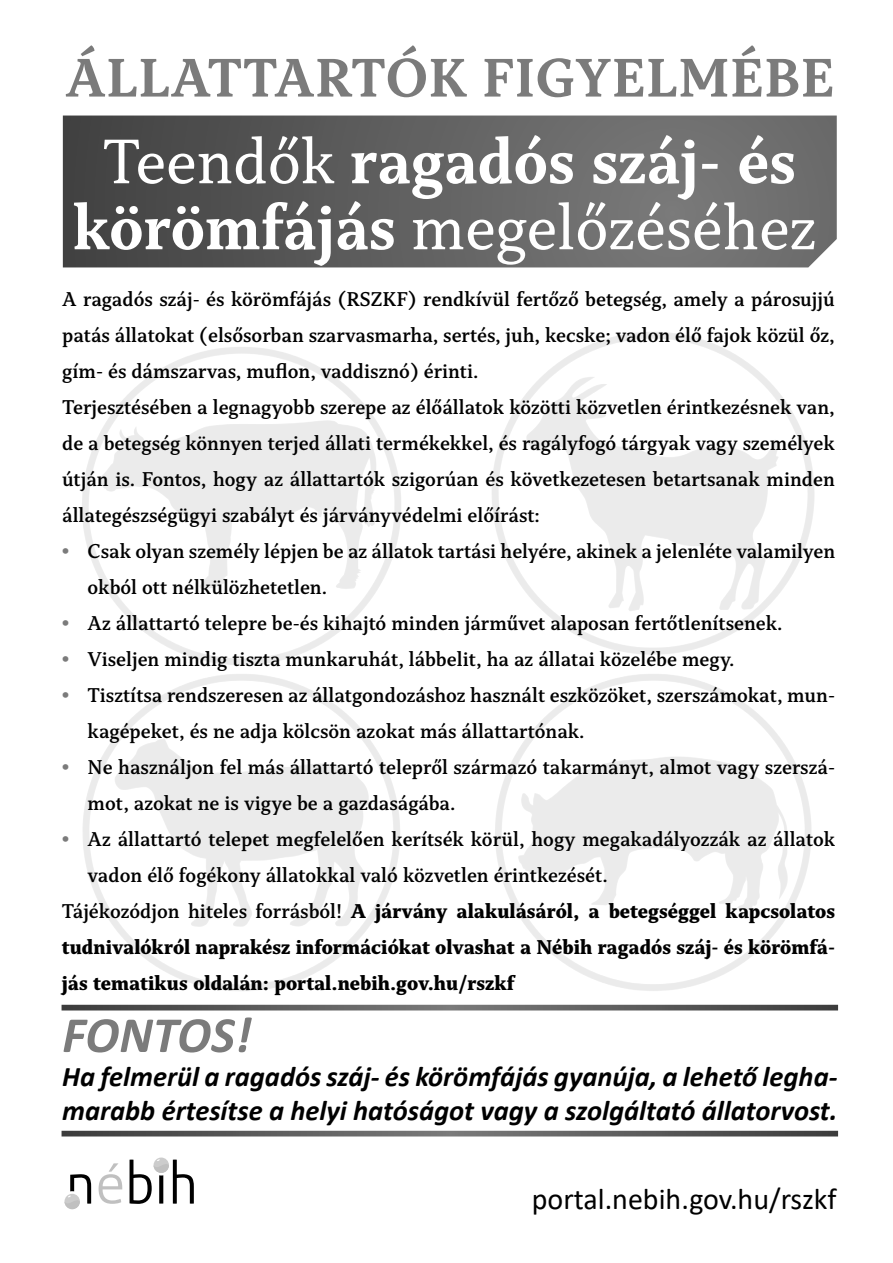
<style>
.page{position:relative;width:893px;height:1263px;background:#fff}
.page>*{position:absolute;margin:0;border:0;box-sizing:border-box;transform-origin:0 0}
.t1{font:700 66px/66px "Capitolina";color:#fff;text-align:center}
.t2{font:700 57px "Capitolina";letter-spacing:.01em;color:#7b7b7b}
.t3{font:italic 700 51px "Calibri";color:#7b7b7b}
.t4{font:30px "Calibri";color:#000}
.t5{font:italic 700 28.5px/34.2px "Calibri";color:#000}
.t6{font:600 21px/36px "Capitolina";color:#000}
.t7{font:800 21px/36px "Capitolina";color:#000;text-align:justify}
.s1{font-weight:400}
.s2{font-family:"Myriad Pro";font-weight:400;font-size:27px;color:#7b7b7b}
.s3{font-weight:600}
</style>
<div class="page">
<svg style="left:63px;top:116px;width:774px;height:151px;background:#616161"></svg>
<svg style="left:62px;top:1005px;width:776px;height:5px;background:#5a5a5a"></svg>
<svg style="left:62px;top:1131px;width:776px;height:5px;background:#5a5a5a"></svg>
<svg style="left:99px;top:1163px;width:23px;height:41px"></svg>
<svg style="left:65px;top:1174px;width:26px;height:35px"></svg>
<svg style="left:154px;top:1157px;width:15px;height:16px"></svg>
<svg style="left:130px;top:1159px;width:64px;height:45px"></svg>
<p class="t2" style="left:65px;top:44px;width:770px">ÁLLATTARTÓK FIGYELMÉBE</p>
<p class="t1" style="left:73px;top:129px;width:745px"><span class="s1">Teendők</span> ragadós száj- és körömfájás <span class="s1">megelőzéséhez</span></p>
<p class="t6" style="left:62px;top:281px;width:774px;text-align:justify">A ragadós száj- és körömfájás (RSZKF) rendkívül fertőző betegség, amely a párosujjú patás állatokat (elsősorban szarvasmarha, sertés, juh, kecske; vadon élő fajok közül őz, gím- és dámszarvas, muflon, vaddisznó) érinti.</p>
<p class="t6" style="left:62px;top:389px;width:774px;text-align:justify">Terjesztésében a legnagyobb szerepe az élőállatok közötti közvetlen érintkezésnek van, de a betegség könnyen terjed állati termékekkel, és ragályfogó tárgyak vagy személyek útján is. Fontos, hogy az állattartók szigorúan és következetesen betartsanak minden állategészségügyi szabályt és járványvédelmi előírást:</p>
<p class="t6" style="left:88px;top:533px;width:749px;text-indent:-26px"><span class="s2">•</span> Csak olyan személy lépjen be az állatok tartási helyére, akinek a jelenléte valamilyen okból ott nélkülözhetetlen.</p>
<p class="t6" style="left:62px;top:605px;width:722px"><span class="s2">•</span> Az állattartó telepre be-és kihajtó minden járművet alaposan fertőtlenítsenek.</p>
<p class="t6" style="left:62px;top:641px;width:674px"><span class="s2">•</span> Viseljen mindig tiszta munkaruhát, lábbelit, ha az állatai közelébe megy.</p>
<p class="t6" style="left:88px;top:677px;width:749px;text-indent:-26px"><span class="s2">•</span> Tisztítsa rendszeresen az állatgondozáshoz használt eszközöket, szerszámokat, mun&shy;kagépeket, és ne adja kölcsön azokat más állattartónak.</p>
<p class="t6" style="left:88px;top:749px;width:749px;text-indent:-26px"><span class="s2">•</span> Ne használjon fel más állattartó telepről származó takarmányt, almot vagy szerszá&shy;mot, azokat ne is vigye be a gazdaságába.</p>
<p class="t6" style="left:88px;top:821px;width:749px;text-indent:-26px"><span class="s2">•</span> Az állattartó telepet megfelelően kerítsék körül, hogy megakadályozzák az állatok vadon élő fogékony állatokkal való közvetlen érintkezését.</p>
<p class="t7" style="left:62px;top:893px;width:775px"><span class="s3">Tájékozódjon hiteles forrásból!</span> A járvány alakulásáról, a betegséggel kapcsolatos tudnivalókról naprakész információkat olvashat a Nébih ragadós száj- és körömfá&shy;jás tematikus oldalán: portal.nebih.gov.hu/rszkf</p>
<p class="t3" style="left:62px;top:999px;width:191px">FONTOS!</p>
<p class="t5" style="left:62px;top:1058px;width:777px">Ha felmerül a ragadós száj- és körömfájás gyanúja, a lehető legha&shy;marabb értesítse a helyi hatóságot vagy a szolgáltató állatorvost.</p>
<p class="t4" style="left:532px;top:1178px;width:306px">portal.nebih.gov.hu/rszkf</p>
</div>
